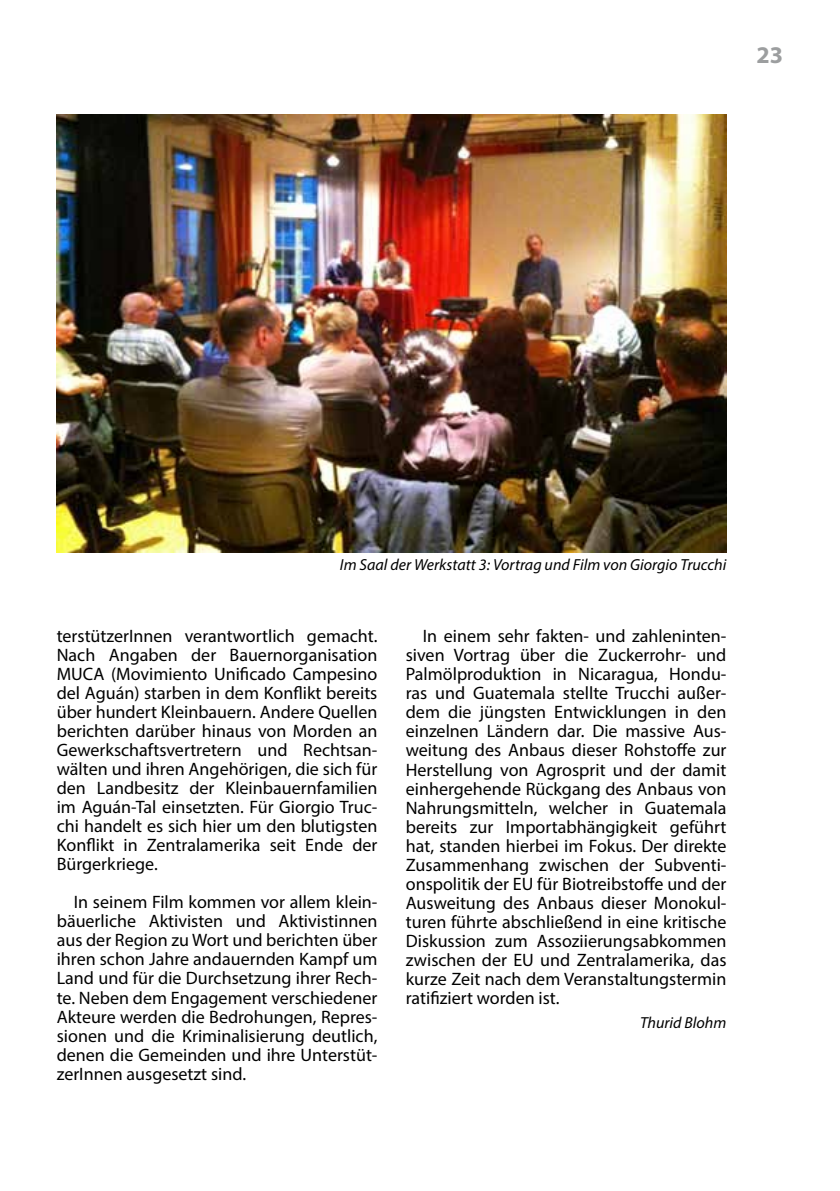
<style>
.page{position:relative;width:840px;height:1191px;background:#fff}
.page>*{position:absolute;margin:0;border:0;box-sizing:border-box;transform-origin:0 0}
.t1{font:700 24px "Myriad Pro";color:#9c9e9f}
.t2{font:18px/19px "Myriad Pro";color:#000;text-align:justify}
.t3{font:italic 16px "Myriad Pro";color:#000}
</style>
<div class="page">
<img style="left:57px;top:115px;width:669px;height:437px">
<h1 class="t1" style="left:756px;top:40px;width:28px">23</h1>
<p class="t3" style="left:340px;top:555px;width:388px">Im Saal der Werkstatt 3: Vortrag und Film von Giorgio Trucchi</p>
<p class="t2" style="left:57px;top:626px;width:322px">terstützerInnen verantwortlich gemacht.<br>Nach Angaben der Bauernorganisation MUCA (Movimiento Unificado Campesino del Aguán) starben in dem Konflikt bereits über hundert Kleinbauern. Andere Quellen berichten darüber hinaus von Morden an Gewerkschaftsvertretern und Rechtsan&shy;wälten und ihren Angehörigen, die sich für den Landbesitz der Kleinbauernfamilien im Aguán-Tal einsetzten. Für Giorgio Truc&shy;chi handelt es sich hier um den blutigsten Konflikt in Zentralamerika seit Ende der Bürgerkriege.</p>
<p class="t2" style="left:57px;top:892px;width:322px;text-indent:17px">In seinem Film kommen vor allem klein&shy;bäuerliche Aktivisten und Aktivistinnen aus der Region zu Wort und berichten über ihren schon Jahre andauernden Kampf um Land und für die Durchsetzung ihrer Rech&shy;te. Neben dem Engagement verschiedener Akteure werden die Bedrohungen, Repres&shy;sionen und die Kriminalisierung deutlich, denen die Gemeinden und ihre Unterstüt&shy;zerInnen ausgesetzt sind.</p>
<p class="t2" style="left:405px;top:626px;width:322px;text-indent:17px">In einem sehr fakten- und zahleninten&shy;siven Vortrag über die Zuckerrohr- und Palmölproduktion in Nicaragua, Hondu&shy;ras und Guatemala stellte Trucchi außer&shy;dem die jüngsten Entwicklungen in den einzelnen Ländern dar. Die massive Aus&shy;weitung des Anbaus dieser Rohstoffe zur Herstellung von Agrosprit und der damit einhergehende Rückgang des Anbaus von Nahrungsmitteln, welcher in Guatemala bereits zur Importabhängigkeit geführt hat, standen hierbei im Fokus. Der direkte Zusammenhang zwischen der Subventi&shy;onspolitik der EU für Biotreibstoffe und der Ausweitung des Anbaus dieser Monokul&shy;turen führte abschließend in eine kritische Diskussion zum Assoziierungsabkommen zwischen der EU und Zentralamerika, das kurze Zeit nach dem Veranstaltungstermin ratifiziert worden ist.</p>
<p class="t3" style="left:639px;top:1012px;width:88px">Thurid Blohm</p>
</div>
